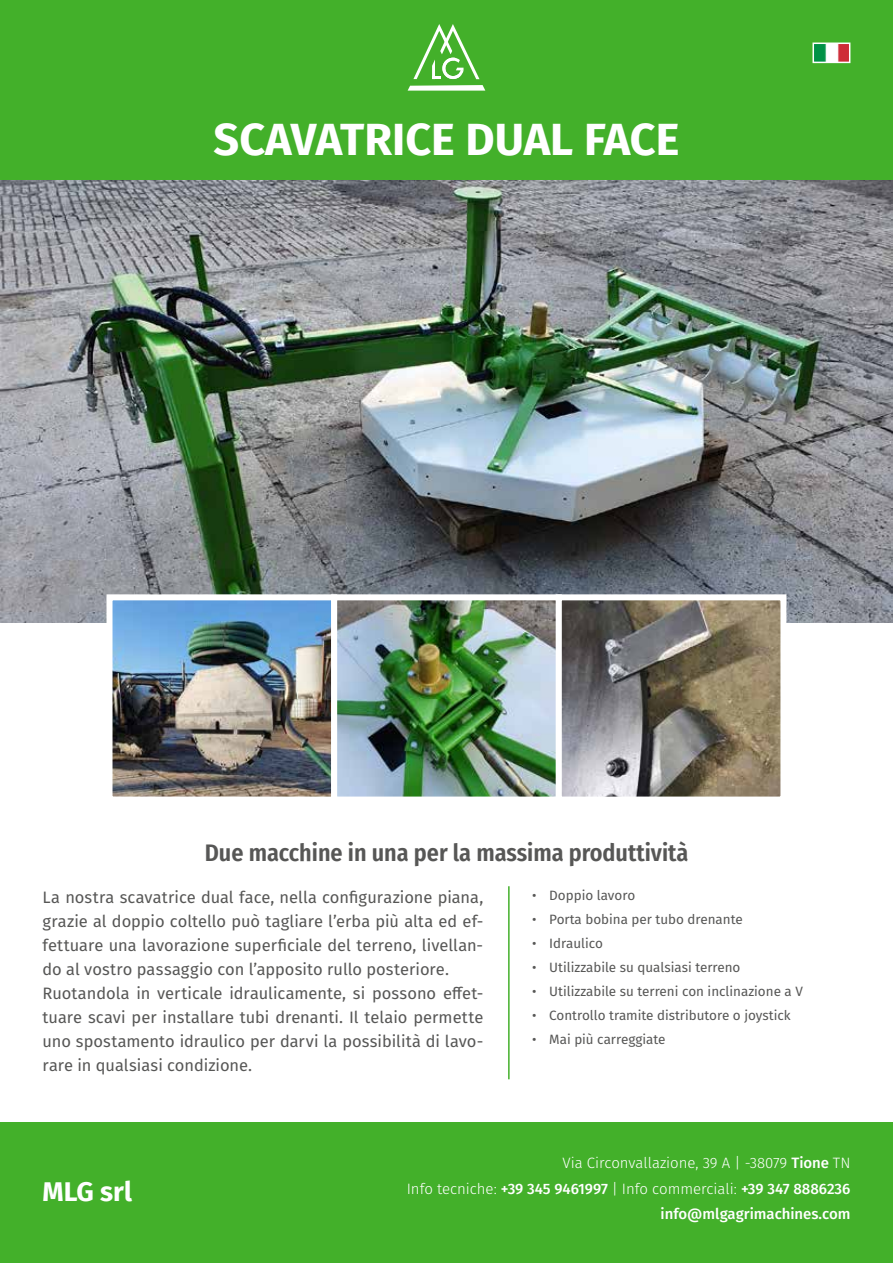
<style>
.page{position:relative;width:893px;height:1263px;background:#fff}
.page>*{position:absolute;margin:0;border:0;box-sizing:border-box;transform-origin:0 0}
.t1{font:700 45px "Fira Sans";color:#fff}
.t2{font:700 27px "Fira Sans";color:#fff}
.t3{font:600 24px "Fira Sans Condensed";color:#575756}
.t4{font:16.5px/24px "Fira Sans";color:#575756}
.t5{font:300 15px/25.5px "Fira Sans";color:#fff;text-align:right}
.t6{font:13.5px "Fira Sans";color:#575756}
.s1{font-weight:500}
</style>
<div class="page">
<div style="left:0;top:0;width:893px;height:181px;background:#43b02a"></div>
<div style="left:0;top:1122px;width:893px;height:141px;background:#43b02a"></div>
<svg style="left:408px;top:85px;width:77px;height:6px"></svg>
<svg style="left:413px;top:24px;width:66px;height:55px"></svg>
<img style="left:815px;top:46px;width:32px;height:14px">
<div style="left:812px;top:43px;width:38px;height:20px;border:2px solid #fff"></div>
<hr style="left:508px;top:886px;width:2px;height:193px;background:#43b02a">
<img style="left:1px;top:181px;width:891px;height:441px">
<img style="left:114px;top:601px;width:441px;height:194px">
<div style="left:107px;top:594px;width:230px;height:208px;border:6px solid #fff"></div>
<div style="left:331px;top:594px;width:231px;height:208px;border:6px solid #fff"></div>
<img style="left:563px;top:601px;width:216px;height:194px">
<div style="left:556px;top:594px;width:230px;height:208px;border:6px solid #fff"></div>
<h1 class="t1" style="left:214px;top:101px;width:467px">SCAVATRICE DUAL FACE</h1>
<h3 class="t3" style="left:205px;top:833px;width:485px">Due macchine in una per la massima produttività</h3>
<p class="t4" style="left:43px;top:885px;width:442px">La nostra scavatrice dual face, nella configurazione piana, grazie al doppio coltello può tagliare l’erba più alta ed ef&shy;fettuare una lavorazione superficiale del terreno, livellan&shy;do al vostro passaggio con l’apposito rullo posteriore.<br>Ruotandola in verticale idraulicamente, si possono effet&shy;tuare scavi per installare tubi drenanti. Il telaio permette uno spostamento idraulico per darvi la possibilità di lavo&shy;rare in qualsiasi condizione.</p>
<p class="t6" style="left:532px;top:885px;width:104px">• Doppio lavoro</p>
<p class="t6" style="left:532px;top:909px;width:212px">• Porta bobina per tubo drenante</p>
<p class="t6" style="left:532px;top:933px;width:72px">• Idraulico</p>
<p class="t6" style="left:532px;top:957px;width:210px">• Utilizzabile su qualsiasi terreno</p>
<p class="t6" style="left:532px;top:981px;width:272px">• Utilizzabile su terreni con inclinazione a V</p>
<p class="t6" style="left:532px;top:1005px;width:260px">• Controllo tramite distributore o joystick</p>
<p class="t6" style="left:532px;top:1029px;width:135px">• Mai più carreggiate</p>
<h2 class="t2" style="left:43px;top:1169px;width:91px">MLG srl</h2>
<p class="t5" style="left:407px;top:1150px;width:445px">Via Circonvallazione, 39 A | -38079 <span class="s1">Tione</span> TN<br>Info tecniche: <span class="s1">+39 345 9461997</span> | Info commerciali: <span class="s1">+39 347 8886236 info@mlgagrimachines.com</span></p>
</div>
